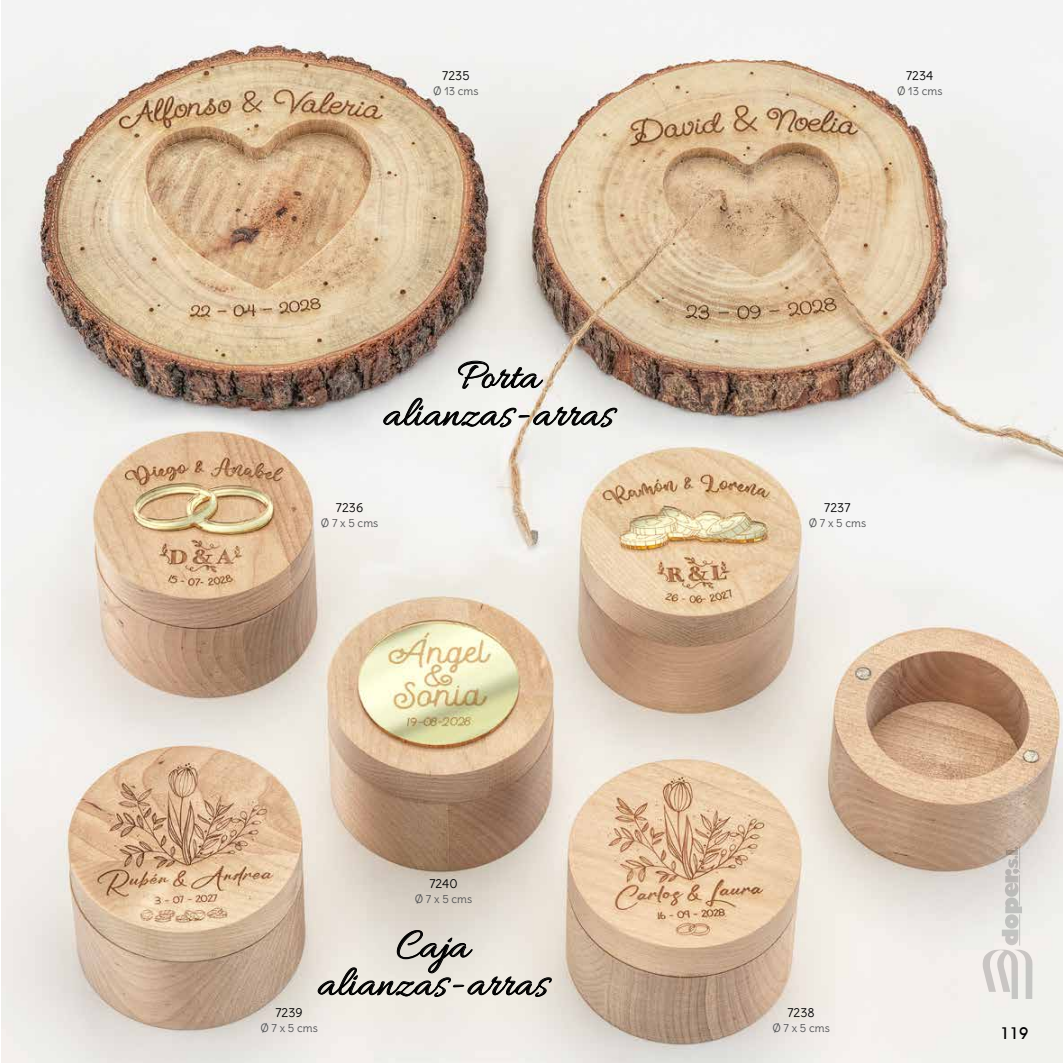
<style>
.page{position:relative;width:1063px;height:1063px;background:#fff}
.page>*{position:absolute;margin:0;border:0;box-sizing:border-box;transform-origin:0 0}
.t1{font:43.75px/37.5px "Allura";color:#000;text-align:center}
.t2{font:500 16.25px "Avant Garde IT Cby BT";color:#000}
.t3{font:12.5px "Delius";color:#000}
.t4{font:11.25px "Delius";color:#555658}
</style>
<div class="page">
<img style="left:1px;top:0;width:1062px;height:1063px">
<svg style="left:982px;top:847px;width:50px;height:152px;background:#dcd8d4"></svg>
<hr style="left:1019px;top:915px;width:1px;height:30px;background:#c6c7c8">
<hr style="left:1019px;top:875px;width:1px;height:30px;background:#c6c7c8">
<svg style="left:318px;top:930px;width:234px;height:74px;background:#d1cdc5"></svg>
<svg style="left:383px;top:361px;width:235px;height:74px;background:#cac9c4"></svg>
<p class="t3" style="left:442px;top:68px;width:29px">7235</p>
<p class="t4" style="left:433px;top:84px;width:47px">Ø 13 cms</p>
<h1 class="t1" style="left:383px;top:360px;width:232px">Porta alianzas-arras</h1>
<p class="t3" style="left:336px;top:499px;width:29px">7236</p>
<p class="t4" style="left:321px;top:515px;width:59px">Ø 7 x 5 cms</p>
<p class="t3" style="left:429px;top:876px;width:30px">7240</p>
<p class="t4" style="left:415px;top:892px;width:59px">Ø 7 x 5 cms</p>
<h1 class="t1" style="left:318px;top:930px;width:232px">Caja alianzas-arras</h1>
<p class="t3" style="left:275px;top:1005px;width:29px">7239</p>
<p class="t4" style="left:260px;top:1021px;width:59px">Ø 7 x 5 cms</p>
<p class="t3" style="left:906px;top:68px;width:29px">7234</p>
<p class="t4" style="left:897px;top:84px;width:47px">Ø 13 cms</p>
<p class="t3" style="left:824px;top:499px;width:28px">7237</p>
<p class="t4" style="left:809px;top:515px;width:59px">Ø 7 x 5 cms</p>
<p class="t3" style="left:787px;top:1005px;width:29px">7238</p>
<p class="t4" style="left:772px;top:1021px;width:59px">Ø 7 x 5 cms</p>
<h2 class="t2" style="left:1001px;top:1023px;width:29px">119</h2>
</div>
